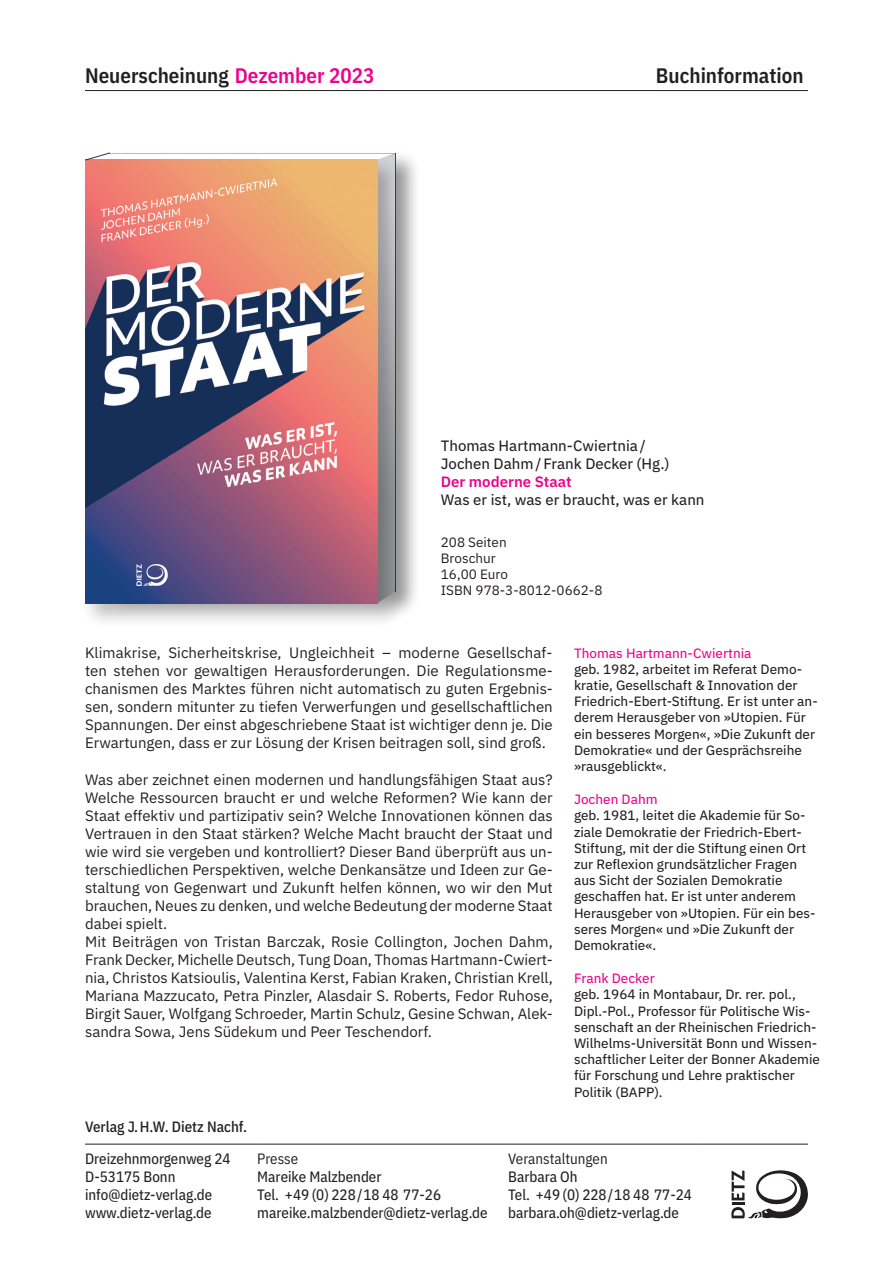
<style>
.page{position:relative;width:893px;height:1263px;background:#fff}
.page>*{position:absolute;margin:0;border:0;box-sizing:border-box;transform-origin:0 0}
.t1{font:600 21px "IBM Plex Sans Cond";color:#231f20}
.t2{font:15px/18px "IBM Plex Sans";color:#231f20;text-align:justify}
.t3{font:15px/18px "IBM Plex Sans Cond Text";color:#231f20}
.t4{font:15px/18px "IBM Plex Sans Text";color:#231f20}
.t5{font:500 15px "IBM Plex Sans Cond";color:#231f20}
.t6{font:15px "IBM Plex Sans Cond";color:#231f20}
.t7{font:600 15px "IBM Plex Sans";color:#ed028c}
.t8{font:13.5px/16.2px "IBM Plex Sans Text";color:#231f20}
.t9{font:13.5px/16.2px "IBM Plex Sans";color:#231f20}
.t10{font:13.5px "IBM Plex Sans Text";color:#ed028c}
.s1{color:#ed028c}
</style>
<div class="page">
<hr style="left:85px;top:90px;width:723px;height:1px;background:#231f20">
<hr style="left:85px;top:1144px;width:172px;height:1px;background:#231f20">
<hr style="left:257px;top:1144px;width:251px;height:1px;background:#231f20">
<hr style="left:508px;top:1144px;width:188px;height:1px;background:#231f20">
<hr style="left:696px;top:1144px;width:112px;height:1px;background:#231f20">
<svg style="left:731px;top:1170px;width:77px;height:48px"></svg>
<div style="left:373px;top:151px;width:47px;height:476px;background:#231f20;opacity:.28"></div>
<div style="left:81px;top:156px;width:321px;height:473px;background:#231f20;opacity:.28"></div>
<svg style="left:84px;top:152px;width:311px;height:452px;background:#a37881"></svg>
<h1 class="t1" style="left:85px;top:59px;width:291px">Neuerscheinung <span class="s1">Dezember 2023</span></h1>
<h1 class="t1" style="left:656px;top:59px;width:149px">Buchinformation</h1>
<p class="t4" style="left:441px;top:435px;width:230px">Thomas Hartmann-Cwiertnia/<br>Jochen Dahm/Frank Decker (Hg.)</p>
<p class="t7" style="left:441px;top:470px;width:132px">Der moderne Staat</p>
<p class="t4" style="left:441px;top:489px;width:265px">Was er ist, was er braucht, was er kann</p>
<p class="t9" style="left:441px;top:533px;width:163px">208 Seiten<br>Broschur<br>16,00 Euro<br>ISBN 978-3-8012-0662-8</p>
<p class="t2" style="left:85px;top:642px;width:469px">Klimakrise, Sicherheitskrise, Ungleichheit – moderne Gesellschaf&shy;ten stehen vor gewaltigen Herausforderungen. Die Regulationsme&shy;chanismen des Marktes führen nicht automatisch zu guten Ergebnis&shy;sen, sondern mitunter zu tiefen Verwerfungen und gesellschaftlichen Spannungen. Der einst abgeschriebene Staat ist wichtiger denn je. Die Erwartungen, dass er zur Lösung der Krisen beitragen soll, sind groß.</p>
<p class="t2" style="left:85px;top:769px;width:469px;text-align:left">Was aber zeichnet einen modernen und handlungsfähigen Staat aus?<br>Welche Ressourcen braucht er und welche Reformen? Wie kann der Staat effektiv und partizipativ sein? Welche Innovationen können das Vertrauen in den Staat stärken? Welche Macht braucht der Staat und wie wird sie vergeben und kontrolliert? Dieser Band überprüft aus un&shy;terschiedlichen Perspektiven, welche Denkansätze und Ideen zur Ge&shy;staltung von Gegenwart und Zukunft helfen können, wo wir den Mut brauchen, Neues zu denken, und welche Bedeutung der moderne Staat dabei spielt.<br>Mit Beiträgen von Tristan Barczak, Rosie Collington, Jochen Dahm, Frank Decker, Michelle Deutsch, Tung Doan, Thomas Hartmann-Cwiert&shy;nia, Christos Katsioulis, Valentina Kerst, Fabian Kraken, Christian Krell, Mariana Mazzucato, Petra Pinzler, Alasdair S. Roberts, Fedor Ruhose, Birgit Sauer, Wolfgang Schroeder, Martin Schulz, Gesine Schwan, Alek&shy;sandra Sowa, Jens Südekum und Peer Teschendorf.</p>
<p class="t10" style="left:574px;top:642px;width:179px">Thomas Hartmann-Cwiertnia</p>
<p class="t8" style="left:574px;top:660px;width:245px">geb. 1982, arbeitet im Referat Demo&shy;kratie, Gesellschaft &amp; Innovation der Friedrich-Ebert-Stiftung. Er ist unter an&shy;derem Herausgeber von »Utopien. Für ein besseres Morgen«, »Die Zukunft der Demokratie« und der Gesprächsreihe »rausgeblickt«.</p>
<p class="t10" style="left:574px;top:789px;width:85px">Jochen Dahm</p>
<p class="t8" style="left:574px;top:806px;width:243px">geb. 1981, leitet die Akademie für So&shy;ziale Demokratie der Friedrich-Ebert-Stiftung, mit der die Stiftung einen Ort zur Reflexion grundsätzlicher Fragen aus Sicht der Sozialen Demokratie geschaffen hat. Er ist unter anderem Herausgeber von »Utopien. Für ein bes&shy;seres Morgen« und »Die Zukunft der Demokratie«.</p>
<p class="t10" style="left:574px;top:968px;width:82px">Frank Decker</p>
<p class="t8" style="left:574px;top:985px;width:247px">geb. 1964 in Montabaur, Dr. rer. pol., Dipl.-Pol., Professor für Politische Wis&shy;senschaft an der Rheinischen Friedrich-Wilhelms-Universität Bonn und Wissen&shy;schaftlicher Leiter der Bonner Akademie für Forschung und Lehre praktischer Politik (BAPP).</p>
<p class="t5" style="left:85px;top:1115px;width:164px">Verlag J.H.W. Dietz Nachf.</p>
<p class="t3" style="left:85px;top:1149px;width:147px">Dreizehnmorgenweg 24<br>D-53175 Bonn info@dietz-verlag.de www.dietz-verlag.de</p>
<p class="t6" style="left:257px;top:1147px;width:42px">Presse</p>
<p class="t3" style="left:257px;top:1167px;width:232px">Mareike Malzbender<br>Tel. +49 (0) 228/18 48 77-26 mareike.malzbender@dietz-verlag.de</p>
<p class="t6" style="left:508px;top:1147px;width:101px">Veranstaltungen</p>
<p class="t3" style="left:508px;top:1167px;width:185px">Barbara Oh<br>Tel. +49 (0) 228/18 48 77-24 barbara.oh@dietz-verlag.de</p>
</div>
